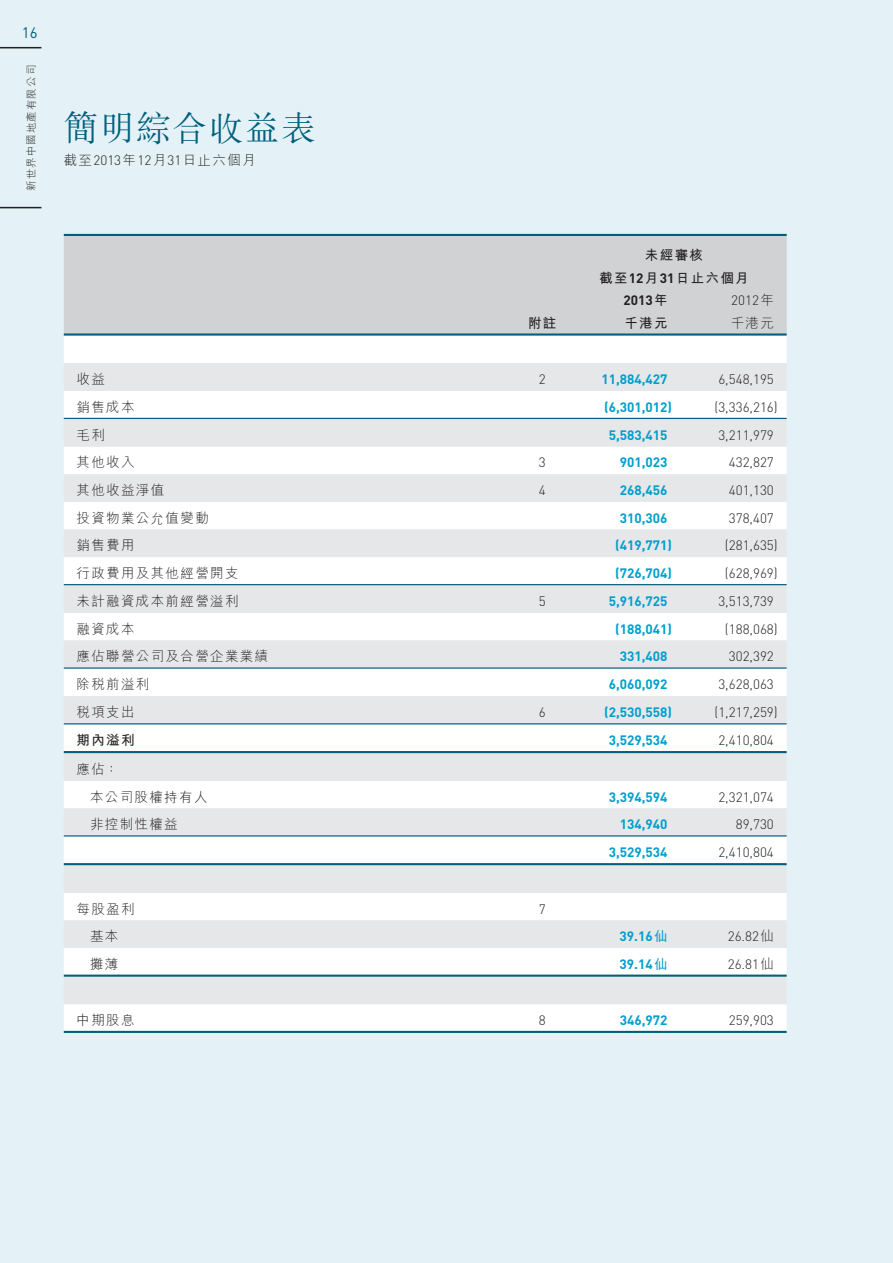
<style>
.page{position:relative;width:893px;height:1263px;background:#e4f2f8}
.page>*{position:absolute;margin:0;border:0;box-sizing:border-box;transform-origin:0 0}
.t1{font:300 34.5px "M Sung HK";letter-spacing:.05em;color:#005f7c}
.t2{font:15px "DIN Pro";color:#005f7c}
.t3{font:300 13.5px "DIN Pro";color:#231f20}
.t4{font:700 13.5px "DIN Pro";color:#009fcd}
.t5{font:300 13.5px/27.6px "M Hei HK";letter-spacing:.1em;color:#231f20}
.t6{font:700 13.5px/22.5px "M Hei HK";letter-spacing:.1em;color:#231f20;text-align:center}
.t7{font:700 13.5px "DIN Pro";color:#231f20}
.t8{font:300 10.5px "M Hei HK";letter-spacing:.1em;color:#231f20}
.s1{font-family:"DIN Pro"}
.s2{font-family:"M Hei HK"}
</style>
<div class="page">
<hr style="left:0;top:47px;width:41px;height:1px;background:#231f20">
<hr style="left:0;top:207px;width:41px;height:1px;background:#231f20">
<div style="left:64px;top:236px;width:723px;height:97px;background:#d1d2d4"></div>
<div style="left:64px;top:336px;width:723px;height:695px;background:#fff"></div>
<svg style="left:64px;top:363px;width:723px;height:641px;fill:#e6e7e9"></svg>
<hr style="left:64px;top:234px;width:723px;height:2px;background:#005f7c">
<hr style="left:64px;top:333px;width:723px;height:3px;background:#005f7c">
<hr style="left:64px;top:418px;width:723px;height:1px;background:#005f7c">
<hr style="left:64px;top:584px;width:723px;height:1px;background:#005f7c">
<hr style="left:64px;top:667px;width:723px;height:2px;background:#005f7c">
<hr style="left:64px;top:751px;width:723px;height:2px;background:#005f7c">
<hr style="left:64px;top:723px;width:723px;height:1px;background:#005f7c">
<hr style="left:64px;top:1031px;width:723px;height:2px;background:#005f7c">
<hr style="left:64px;top:974px;width:723px;height:3px;background:#005f7c">
<hr style="left:64px;top:863px;width:723px;height:2px;background:#005f7c">
<hr style="left:64px;top:835px;width:723px;height:1px;background:#005f7c">
<p class="t2" style="left:22px;top:27px;width:17px">16</p>
<p class="t8" style="left:27px;top:191px;width:127px;rotate:-90deg">新世界中國地產有限公司</p>
<h1 class="t1" style="left:64px;top:115px;width:253px">簡明綜合收益表</h1>
<p class="t5" style="left:64px;top:148px;width:193px">截至<span class="s1">2013</span>年<span class="s1">12</span>月<span class="s1">31</span>日止六個月</p>
<p class="t6" style="left:599px;top:246px;width:151px">未經審核<br>截至<span class="s1">12</span>月<span class="s1">31</span>日止六個月</p>
<p class="t7" style="left:623px;top:296px;width:46px">2013<span class="s2">年</span></p>
<p class="t3" style="left:731px;top:296px;width:44px">2012<span class="s2">年</span></p>
<p class="t6" style="left:528px;top:313px;width:30px">附註</p>
<p class="t6" style="left:624px;top:313px;width:45px">千港元</p>
<p class="t5" style="left:731px;top:311px;width:45px">千港元</p>
<p class="t5" style="left:77px;top:367px;width:30px">收益</p>
<p class="t3" style="left:539px;top:374px;width:8px">2</p>
<p class="t4" style="left:601px;top:374px;width:68px">11,884,427</p>
<p class="t3" style="left:718px;top:374px;width:57px">6,548,195</p>
<p class="t5" style="left:77px;top:395px;width:60px">銷售成本</p>
<p class="t4" style="left:604px;top:402px;width:69px">(6,301,012)</p>
<p class="t3" style="left:714px;top:402px;width:65px">(3,336,216)</p>
<p class="t5" style="left:77px;top:423px;width:30px">毛利</p>
<p class="t4" style="left:609px;top:430px;width:60px">5,583,415</p>
<p class="t3" style="left:718px;top:430px;width:57px">3,211,979</p>
<p class="t5" style="left:77px;top:450px;width:60px">其他收入</p>
<p class="t3" style="left:539px;top:458px;width:8px">3</p>
<p class="t4" style="left:620px;top:458px;width:49px">901,023</p>
<p class="t3" style="left:729px;top:458px;width:47px">432,827</p>
<p class="t5" style="left:77px;top:478px;width:89px">其他收益淨值</p>
<p class="t3" style="left:539px;top:485px;width:8px">4</p>
<p class="t4" style="left:620px;top:485px;width:49px">268,456</p>
<p class="t3" style="left:729px;top:485px;width:47px">401,130</p>
<p class="t5" style="left:77px;top:506px;width:134px">投資物業公允值變動</p>
<p class="t4" style="left:620px;top:513px;width:49px">310,306</p>
<p class="t3" style="left:729px;top:513px;width:47px">378,407</p>
<p class="t5" style="left:77px;top:533px;width:60px">銷售費用</p>
<p class="t4" style="left:615px;top:540px;width:58px">(419,771)</p>
<p class="t3" style="left:725px;top:540px;width:54px">(281,635)</p>
<p class="t5" style="left:77px;top:561px;width:163px">行政費用及其他經營開支</p>
<p class="t4" style="left:615px;top:568px;width:58px">(726,704)</p>
<p class="t3" style="left:725px;top:568px;width:54px">(628,969)</p>
<p class="t5" style="left:77px;top:589px;width:163px">未計融資成本前經營溢利</p>
<p class="t3" style="left:539px;top:596px;width:8px">5</p>
<p class="t4" style="left:609px;top:596px;width:60px">5,916,725</p>
<p class="t3" style="left:718px;top:596px;width:57px">3,513,739</p>
<p class="t5" style="left:77px;top:617px;width:60px">融資成本</p>
<p class="t4" style="left:615px;top:624px;width:58px">(188,041)</p>
<p class="t3" style="left:725px;top:624px;width:54px">(188,068)</p>
<p class="t5" style="left:77px;top:644px;width:193px">應佔聯營公司及合營企業業績</p>
<p class="t4" style="left:620px;top:651px;width:49px">331,408</p>
<p class="t3" style="left:729px;top:651px;width:47px">302,392</p>
<p class="t5" style="left:77px;top:672px;width:74px">除稅前溢利</p>
<p class="t4" style="left:609px;top:680px;width:60px">6,060,092</p>
<p class="t3" style="left:718px;top:680px;width:57px">3,628,063</p>
<p class="t5" style="left:77px;top:700px;width:60px">稅項支出</p>
<p class="t3" style="left:539px;top:707px;width:8px">6</p>
<p class="t4" style="left:604px;top:707px;width:69px">(2,530,558)</p>
<p class="t3" style="left:714px;top:707px;width:65px">(1,217,259)</p>
<p class="t6" style="left:77px;top:731px;width:60px">期內溢利</p>
<p class="t4" style="left:609px;top:735px;width:60px">3,529,534</p>
<p class="t3" style="left:718px;top:735px;width:57px">2,410,804</p>
<p class="t5" style="left:90px;top:757px;width:119px;text-indent:-14px">應佔：<br>本公司股權持有人</p>
<p class="t4" style="left:609px;top:792px;width:60px">3,394,594</p>
<p class="t3" style="left:718px;top:792px;width:57px">2,321,074</p>
<p class="t5" style="left:90px;top:812px;width:89px">非控制性權益</p>
<p class="t4" style="left:620px;top:819px;width:49px">134,940</p>
<p class="t3" style="left:736px;top:819px;width:40px">89,730</p>
<p class="t4" style="left:609px;top:848px;width:60px">3,529,534</p>
<p class="t3" style="left:718px;top:848px;width:57px">2,410,804</p>
<p class="t5" style="left:77px;top:896px;width:60px">每股盈利</p>
<p class="t3" style="left:539px;top:904px;width:8px">7</p>
<p class="t5" style="left:90px;top:924px;width:30px">基本</p>
<p class="t4" style="left:620px;top:931px;width:50px">39.16<span class="s2">仙</span></p>
<p class="t3" style="left:728px;top:931px;width:48px">26.82<span class="s2">仙</span></p>
<p class="t5" style="left:90px;top:952px;width:30px">攤薄</p>
<p class="t4" style="left:620px;top:959px;width:50px">39.14<span class="s2">仙</span></p>
<p class="t3" style="left:728px;top:959px;width:48px">26.81<span class="s2">仙</span></p>
<p class="t5" style="left:77px;top:1008px;width:60px">中期股息</p>
<p class="t3" style="left:539px;top:1015px;width:8px">8</p>
<p class="t4" style="left:620px;top:1015px;width:49px">346,972</p>
<p class="t3" style="left:729px;top:1015px;width:47px">259,903</p>
</div>
